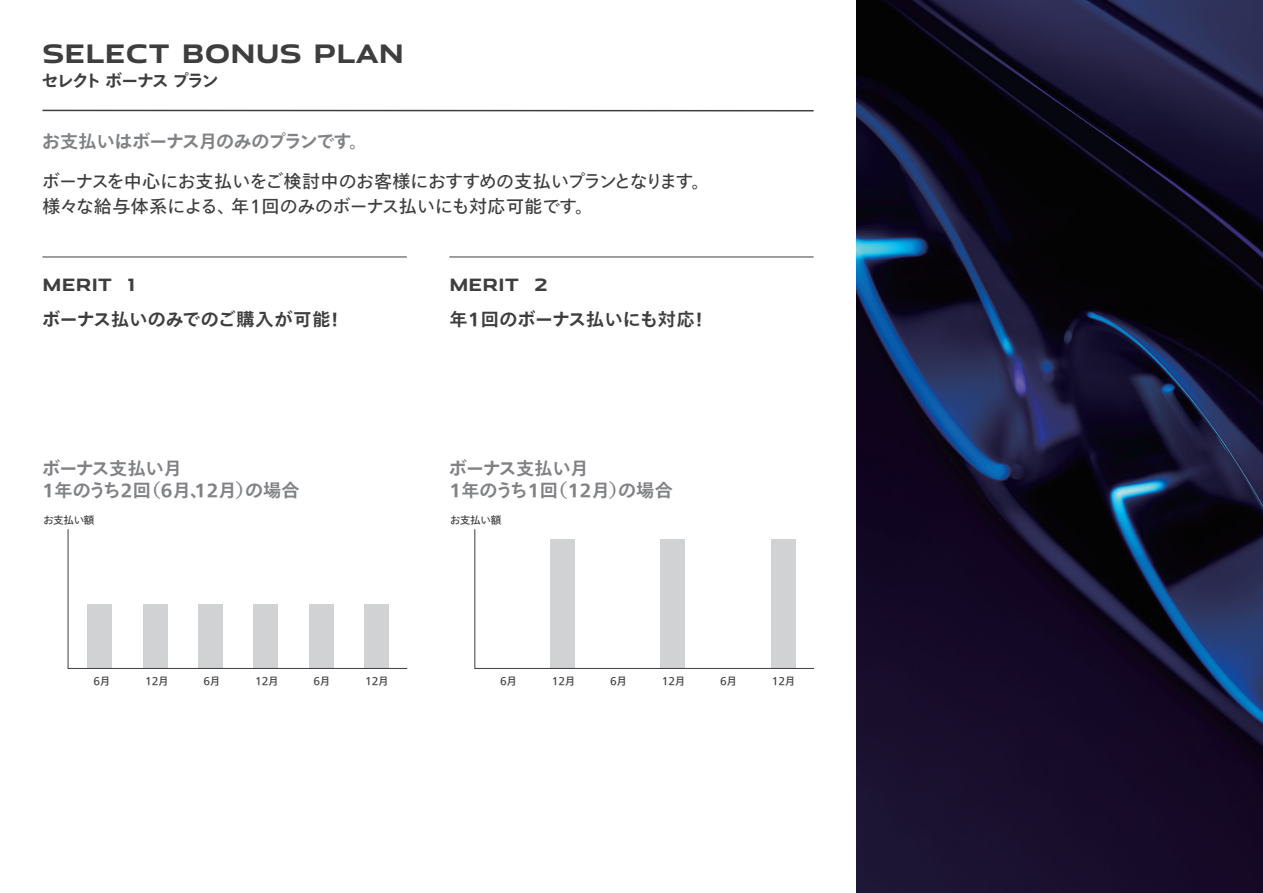
<style>
.page{position:relative;width:1263px;height:893px;background:#fff}
.page>*{position:absolute;margin:0;border:0;box-sizing:border-box;transform-origin:0 0}
.t1{font:700 25.5px "Jaguar Modern";letter-spacing:.005em;color:#3e3e3f}
.t2{font:18px/25.5px "Tazugane Gothic Std N";letter-spacing:-.035em;color:#3e3e3f}
.t3{font:700 18px/21.8px "Tazugane Gothic Std N";letter-spacing:-.01em;color:#808285}
.t4{font:700 18px "Tazugane Gothic Std N";color:#3e3e3f}
.t5{font:700 18px "Tazugane Gothic Std N";letter-spacing:-.045em;color:#808285}
.t6{font:700 16.95px "Jaguar Modern";letter-spacing:.01em;color:#3e3e3f}
.t7{font:700 16.95px "Tazugane Gothic Std N";letter-spacing:-.125em;color:#3e3e3f}
.t8{font:10.65px "Tazugane Gothic Std N";letter-spacing:-.025em;color:#3e3e3f}
</style>
<div class="page">
<img style="left:856px;top:0;width:407px;height:893px">
<hr style="left:43px;top:110px;width:771px;height:1px;background:#3e3e3f">
<svg style="left:68px;top:529px;width:340px;height:140px"></svg>
<svg style="left:474px;top:529px;width:340px;height:140px"></svg>
<hr style="left:43px;top:257px;width:364px;height:1px;background:#3e3e3f">
<hr style="left:449px;top:257px;width:365px;height:1px;background:#3e3e3f">
<h1 class="t1" style="left:43px;top:32px;width:363px">SELECT BONUS PLAN</h1>
<p class="t7" style="left:42px;top:69px;width:178px">セレクト ボーナス プラン</p>
<p class="t5" style="left:42px;top:129px;width:326px">お支払いはボーナス月のみのプランです。</p>
<p class="t2" style="left:42px;top:169px;width:669px">ボーナスを中心にお支払いをご検討中のお客様におすすめの支払いプランとなります。様々な給与体系による、年1回のみのボーナス払いにも対応可能です。</p>
<p class="t6" style="left:43px;top:270px;width:94px">MERIT 1</p>
<p class="t4" style="left:42px;top:307px;width:303px">ボーナス払いのみでのご購入が可能！</p>
<p class="t6" style="left:449px;top:270px;width:100px">MERIT 2</p>
<p class="t4" style="left:449px;top:307px;width:260px">年1回のボーナス払いにも対応！</p>
<p class="t3" style="left:42px;top:459px;width:259px">ボーナス支払い月　<br>1年のうち2回（6月、12月）の場合</p>
<p class="t3" style="left:449px;top:459px;width:225px">ボーナス支払い月　<br>1年のうち1回（12月）の場合</p>
<p class="t8" style="left:43px;top:513px;width:53px">お支払い額</p>
<p class="t8" style="left:93px;top:673px;width:19px">6月</p>
<p class="t8" style="left:145px;top:673px;width:25px">12月</p>
<p class="t8" style="left:203px;top:673px;width:19px">6月</p>
<p class="t8" style="left:255px;top:673px;width:25px">12月</p>
<p class="t8" style="left:313px;top:673px;width:19px">6月</p>
<p class="t8" style="left:365px;top:673px;width:25px">12月</p>
<p class="t8" style="left:450px;top:513px;width:53px">お支払い額</p>
<p class="t8" style="left:500px;top:673px;width:19px">6月</p>
<p class="t8" style="left:552px;top:673px;width:25px">12月</p>
<p class="t8" style="left:610px;top:673px;width:19px">6月</p>
<p class="t8" style="left:662px;top:673px;width:25px">12月</p>
<p class="t8" style="left:720px;top:673px;width:19px">6月</p>
<p class="t8" style="left:772px;top:673px;width:25px">12月</p>
</div>
